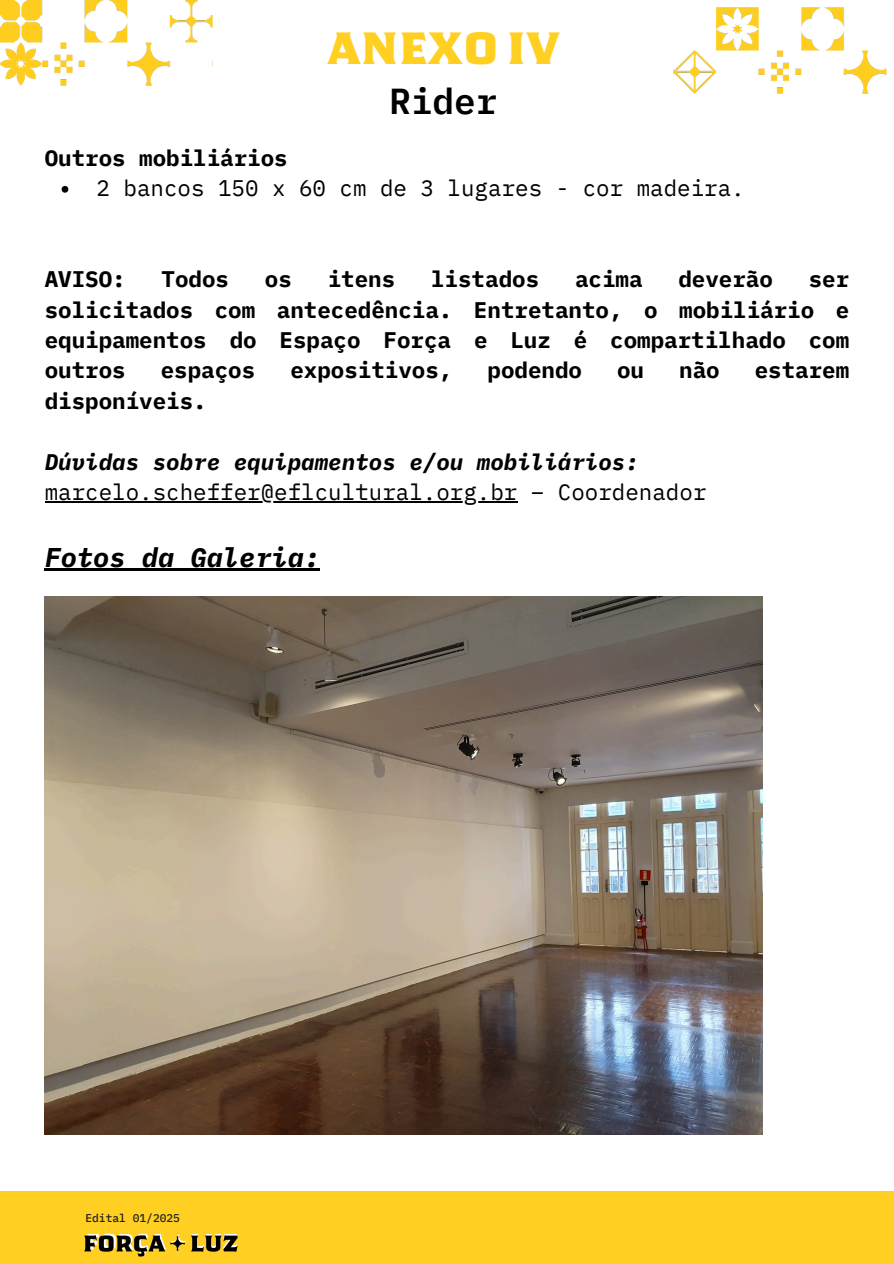
<style>
.page{position:relative;width:894px;height:1264px;background:#fff}
.page>*{position:absolute;margin:0;border:0;box-sizing:border-box;transform-origin:0 0}
.t1{font:45px "EFL Serif Font";color:#ffcf21}
.t2{font:600 36px "IBM Plex Mono";color:#000}
.t3{font:italic 700 27px "IBM Plex Mono";color:#000}
.t4{font:700 22.5px/30.5px "IBM Plex Mono";color:#000;text-align:justify}
.t5{font:22.5px "IBM Plex Mono";color:#000}
.t6{font:italic 700 22.5px "IBM Plex Mono";color:#000}
.t7{font:500 11.25px "IBM Plex Mono";color:#222}
</style>
<div class="page">
<div style="left:0;top:1190px;width:893px;height:73px;background:#ffcf21"></div>
<img style="left:0;top:0;width:212px;height:86px">
<img style="left:673px;top:7px;width:214px;height:87px">
<img style="left:84px;top:1233px;width:154px;height:24px">
<img style="left:45px;top:596px;width:717px;height:538px">
<svg style="left:62px;top:186px;width:6px;height:7px"></svg>
<hr style="left:45px;top:501px;width:472px;height:1px;background:#000">
<hr style="left:45px;top:568px;width:275px;height:3px;background:#000">
<h1 class="t1" style="left:327px;top:28px;width:223px">ANEXO Iv</h1>
<h2 class="t2" style="left:389px;top:77px;width:110px">Rider</h2>
<p class="t4" style="left:45px;top:142px;width:244px">Outros mobiliários</p>
<h4 class="t5" style="left:96px;top:173px;width:649px">2 bancos 150 x 60 cm de 3 lugares - cor madeira.</h4>
<h5 class="t4" style="left:45px;top:263px;width:82px">AVISO:</h5>
<h5 class="t4" style="left:161px;top:263px;width:69px">Todos</h5>
<h5 class="t4" style="left:265px;top:263px;width:28px">os</h5>
<h5 class="t4" style="left:328px;top:263px;width:69px">itens</h5>
<h5 class="t4" style="left:431px;top:263px;width:109px">listados</h5>
<h5 class="t4" style="left:575px;top:263px;width:69px">acima</h5>
<h5 class="t4" style="left:678px;top:263px;width:96px">deverão</h5>
<h5 class="t4" style="left:45px;top:263px;width:805px;text-indent:763px">ser solicitados com antecedência. Entretanto, o mobiliário e equipamentos do Espaço Força e Luz é compartilhado com outros</h5>
<h5 class="t4" style="left:161px;top:355px;width:96px">espaços</h5>
<h5 class="t4" style="left:290px;top:355px;width:163px">expositivos,</h5>
<h5 class="t4" style="left:487px;top:355px;width:96px">podendo</h5>
<h5 class="t4" style="left:617px;top:355px;width:28px">ou</h5>
<h5 class="t4" style="left:679px;top:355px;width:42px">não</h5>
<h5 class="t4" style="left:754px;top:355px;width:96px">estarem</h5>
<h5 class="t4" style="left:45px;top:385px;width:163px">disponíveis.</h5>
<h4 class="t6" style="left:45px;top:446px;width:595px">Dúvidas sobre equipamentos e/ou mobiliários:</h4>
<h5 class="t5" style="left:45px;top:477px;width:663px">marcelo.scheffer@eflcultural.org.br – Coordenador</h5>
<h5 class="t3" style="left:45px;top:539px;width:277px">Fotos da Galeria:</h5>
<p class="t7" style="left:85px;top:1209px;width:96px">Edital 01/2025</p>
</div>
